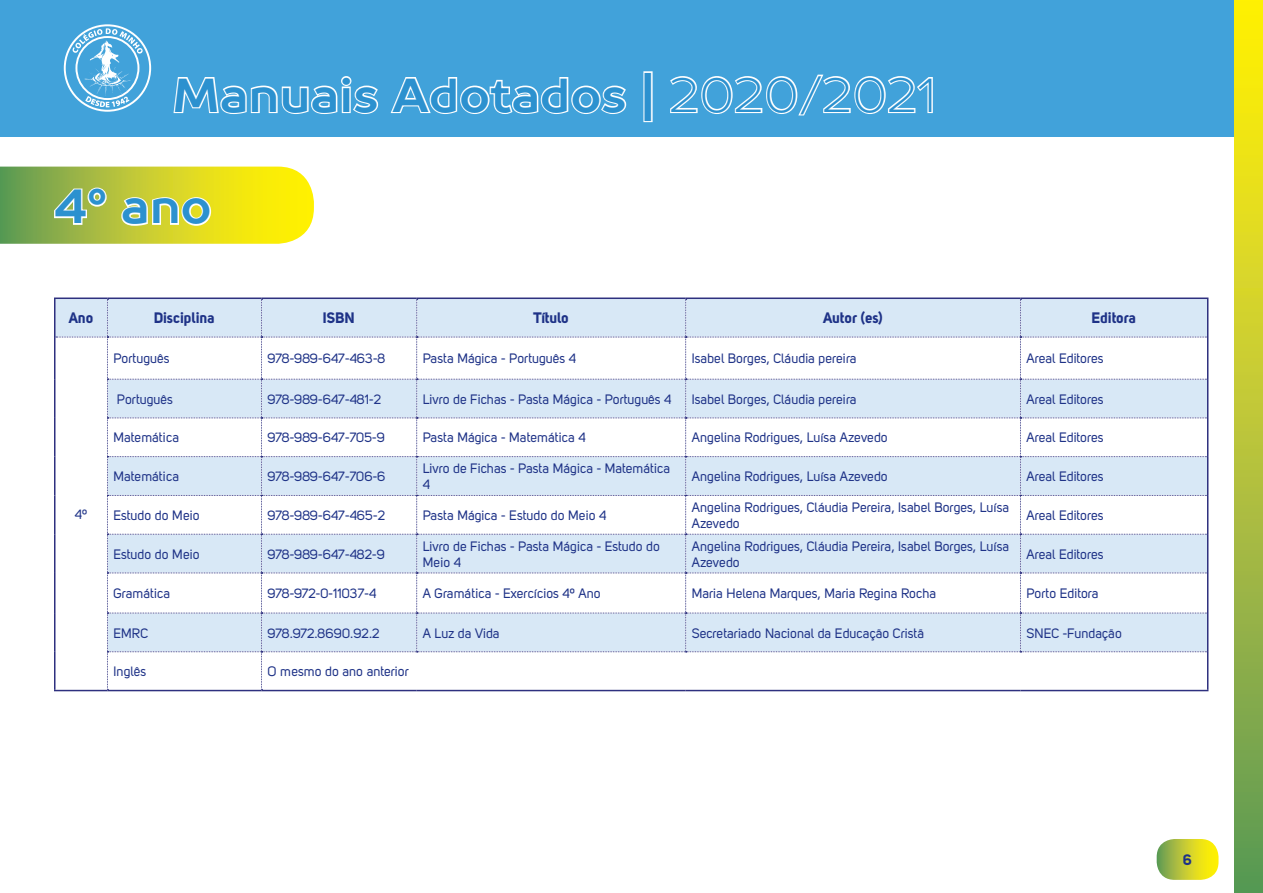
<style>
.page{position:relative;width:1263px;height:893px;background:#fff}
.page>*{position:absolute;margin:0;border:0;box-sizing:border-box;transform-origin:0 0}
.Paragraph_Style_1{font:700 47.85px "TT Prosto Sans";color:#2c91cf}
.t1{font:700 47.55px "TT Prosto Sans";color:#2c91cf}
.tabela_cabecalho{font:15px "Uni Sans Bold";color:#1e3287}
.tabela_texto{font:13.5px/16.2px "Uni Sans Regular";color:#1e3287}
.s1{font-weight:300}
</style>
<div class="page">
<svg style="left:1157px;top:839px;width:61px;height:41px"></svg>
<div style="left:0;top:0;width:1263px;height:136px;background:#41a2da"></div>
<svg style="left:64px;top:24px;width:87px;height:88px"></svg>
<svg style="left:173px;top:76px;width:206px;height:38px"></svg>
<svg style="left:390px;top:77px;width:237px;height:37px"></svg>
<div style="left:643px;top:71px;width:10px;height:51px;border:3px solid #fff"></div>
<svg style="left:670px;top:74px;width:263px;height:42px"></svg>
<div style="left:1235px;top:0;width:28px;height:893px;background:linear-gradient(to bottom,#fff20b,#5e975e)"></div>
<hr style="left:54px;top:297px;width:53px;height:2px;background:#2e307f">
<hr style="left:54px;top:299px;width:2px;height:38px;background:#2e307f">
<hr style="left:107px;top:297px;width:154px;height:2px;background:#2e307f">
<hr style="left:261px;top:297px;width:156px;height:2px;background:#2e307f">
<hr style="left:417px;top:297px;width:269px;height:2px;background:#2e307f">
<hr style="left:686px;top:297px;width:334px;height:2px;background:#2e307f">
<hr style="left:1020px;top:297px;width:188px;height:2px;background:#2e307f">
<hr style="left:1207px;top:299px;width:1px;height:38px;background:#2e307f">
<hr style="left:1207px;top:337px;width:1px;height:42px;background:#2e307f">
<hr style="left:1207px;top:379px;width:1px;height:39px;background:#2e307f">
<hr style="left:1207px;top:418px;width:1px;height:39px;background:#2e307f">
<hr style="left:1207px;top:457px;width:1px;height:38px;background:#2e307f">
<hr style="left:1207px;top:495px;width:1px;height:39px;background:#2e307f">
<hr style="left:1207px;top:534px;width:1px;height:39px;background:#2e307f">
<hr style="left:1207px;top:573px;width:1px;height:40px;background:#2e307f">
<hr style="left:1207px;top:613px;width:1px;height:39px;background:#2e307f">
<hr style="left:107px;top:690px;width:154px;height:1px;background:#2e307f">
<hr style="left:54px;top:337px;width:2px;height:42px;background:#2e307f">
<hr style="left:54px;top:379px;width:2px;height:39px;background:#2e307f">
<hr style="left:54px;top:418px;width:2px;height:39px;background:#2e307f">
<hr style="left:54px;top:457px;width:2px;height:38px;background:#2e307f">
<hr style="left:54px;top:495px;width:2px;height:39px;background:#2e307f">
<hr style="left:54px;top:534px;width:2px;height:39px;background:#2e307f">
<hr style="left:54px;top:573px;width:2px;height:40px;background:#2e307f">
<hr style="left:54px;top:613px;width:2px;height:39px;background:#2e307f">
<hr style="left:54px;top:652px;width:2px;height:38px;background:#2e307f">
<hr style="left:54px;top:690px;width:53px;height:1px;background:#2e307f">
<svg style="left:56px;top:299px;width:1151px;height:391px"></svg>
<hr style="left:1207px;top:652px;width:1px;height:38px;background:#2e307f">
<hr style="left:261px;top:690px;width:156px;height:1px;background:#2e307f">
<hr style="left:417px;top:690px;width:269px;height:1px;background:#2e307f">
<hr style="left:686px;top:690px;width:334px;height:1px;background:#2e307f">
<hr style="left:1020px;top:690px;width:188px;height:1px;background:#2e307f">
<svg style="left:0;top:167px;width:314px;height:77px"></svg>
<h2 class="t1" style="left:172px;top:64px;width:766px">Manuais Adotados | <span class="s1">2020/2021</span></h2>
<p class="Paragraph_Style_1" style="left:54px;top:175px;width:159px">4º ano</p>
<p class="tabela_cabecalho" style="left:69px;top:309px;width:26px">Ano</p>
<p class="tabela_cabecalho" style="left:154px;top:309px;width:62px">Disciplina</p>
<p class="tabela_cabecalho" style="left:323px;top:309px;width:33px">ISBN</p>
<p class="tabela_cabecalho" style="left:533px;top:309px;width:37px">Título</p>
<p class="tabela_cabecalho" style="left:823px;top:309px;width:61px">Autor (es)</p>
<p class="tabela_cabecalho" style="left:1092px;top:309px;width:46px">Editora</p>
<p class="tabela_texto" style="left:75px;top:506px;width:14px">4º</p>
<p class="tabela_texto" style="left:113px;top:350px;width:58px">Português</p>
<p class="tabela_texto" style="left:267px;top:350px;width:119px">978-989-647-463-8</p>
<p class="tabela_texto" style="left:423px;top:350px;width:155px">Pasta Mágica - Português 4</p>
<p class="tabela_texto" style="left:692px;top:350px;width:167px">Isabel Borges, Cláudia pereira</p>
<p class="tabela_texto" style="left:1026px;top:350px;width:79px">Areal Editores</p>
<p class="tabela_texto" style="left:117px;top:391px;width:58px">Português</p>
<p class="tabela_texto" style="left:267px;top:391px;width:115px">978-989-647-481-2</p>
<p class="tabela_texto" style="left:423px;top:391px;width:250px">Livro de Fichas - Pasta Mágica - Português 4</p>
<p class="tabela_texto" style="left:692px;top:391px;width:167px">Isabel Borges, Cláudia pereira</p>
<p class="tabela_texto" style="left:1026px;top:391px;width:79px">Areal Editores</p>
<p class="tabela_texto" style="left:113px;top:429px;width:67px">Matemática</p>
<p class="tabela_texto" style="left:267px;top:429px;width:119px">978-989-647-705-9</p>
<p class="tabela_texto" style="left:423px;top:429px;width:165px">Pasta Mágica - Matemática 4</p>
<p class="tabela_texto" style="left:692px;top:429px;width:198px">Angelina Rodrigues, Luísa Azevedo</p>
<p class="tabela_texto" style="left:1026px;top:429px;width:79px">Areal Editores</p>
<p class="tabela_texto" style="left:113px;top:468px;width:67px">Matemática</p>
<p class="tabela_texto" style="left:267px;top:468px;width:120px">978-989-647-706-6</p>
<p class="tabela_texto" style="left:423px;top:460px;width:249px">Livro de Fichas - Pasta Mágica - Matemática<br>4</p>
<p class="tabela_texto" style="left:692px;top:468px;width:198px">Angelina Rodrigues, Luísa Azevedo</p>
<p class="tabela_texto" style="left:1026px;top:468px;width:79px">Areal Editores</p>
<p class="tabela_texto" style="left:113px;top:507px;width:88px">Estudo do Meio</p>
<p class="tabela_texto" style="left:267px;top:507px;width:119px">978-989-647-465-2</p>
<p class="tabela_texto" style="left:423px;top:507px;width:185px">Pasta Mágica - Estudo do Meio 4</p>
<p class="tabela_texto" style="left:692px;top:499px;width:319px">Angelina Rodrigues, Cláudia Pereira, Isabel Borges, Luísa<br>Azevedo</p>
<p class="tabela_texto" style="left:1026px;top:507px;width:79px">Areal Editores</p>
<p class="tabela_texto" style="left:113px;top:546px;width:88px">Estudo do Meio</p>
<p class="tabela_texto" style="left:267px;top:546px;width:119px">978-989-647-482-9</p>
<p class="tabela_texto" style="left:423px;top:538px;width:239px">Livro de Fichas - Pasta Mágica - Estudo do<br>Meio 4</p>
<p class="tabela_texto" style="left:692px;top:538px;width:319px">Angelina Rodrigues, Cláudia Pereira, Isabel Borges, Luísa<br>Azevedo</p>
<p class="tabela_texto" style="left:1026px;top:546px;width:79px">Areal Editores</p>
<p class="tabela_texto" style="left:113px;top:585px;width:58px">Gramática</p>
<p class="tabela_texto" style="left:267px;top:585px;width:110px">978-972-0-11037-4</p>
<p class="tabela_texto" style="left:423px;top:585px;width:179px">A Gramática - Exercícios 4º Ano</p>
<p class="tabela_texto" style="left:692px;top:585px;width:246px">Maria Helena Marques, Maria Regina Rocha</p>
<p class="tabela_texto" style="left:1026px;top:585px;width:74px">Porto Editora</p>
<p class="tabela_texto" style="left:113px;top:625px;width:36px">EMRC</p>
<p class="tabela_texto" style="left:267px;top:625px;width:114px">978.972.8690.92.2</p>
<p class="tabela_texto" style="left:423px;top:625px;width:79px">A Luz da Vida</p>
<p class="tabela_texto" style="left:692px;top:625px;width:234px">Secretariado Nacional da Educação Cristã</p>
<p class="tabela_texto" style="left:1026px;top:625px;width:97px">SNEC -Fundação</p>
<p class="tabela_texto" style="left:113px;top:663px;width:34px">Inglês</p>
<p class="tabela_texto" style="left:267px;top:663px;width:143px">O mesmo do ano anterior</p>
<p class="tabela_cabecalho" style="left:1183px;top:850px;width:11px">6</p>
</div>
